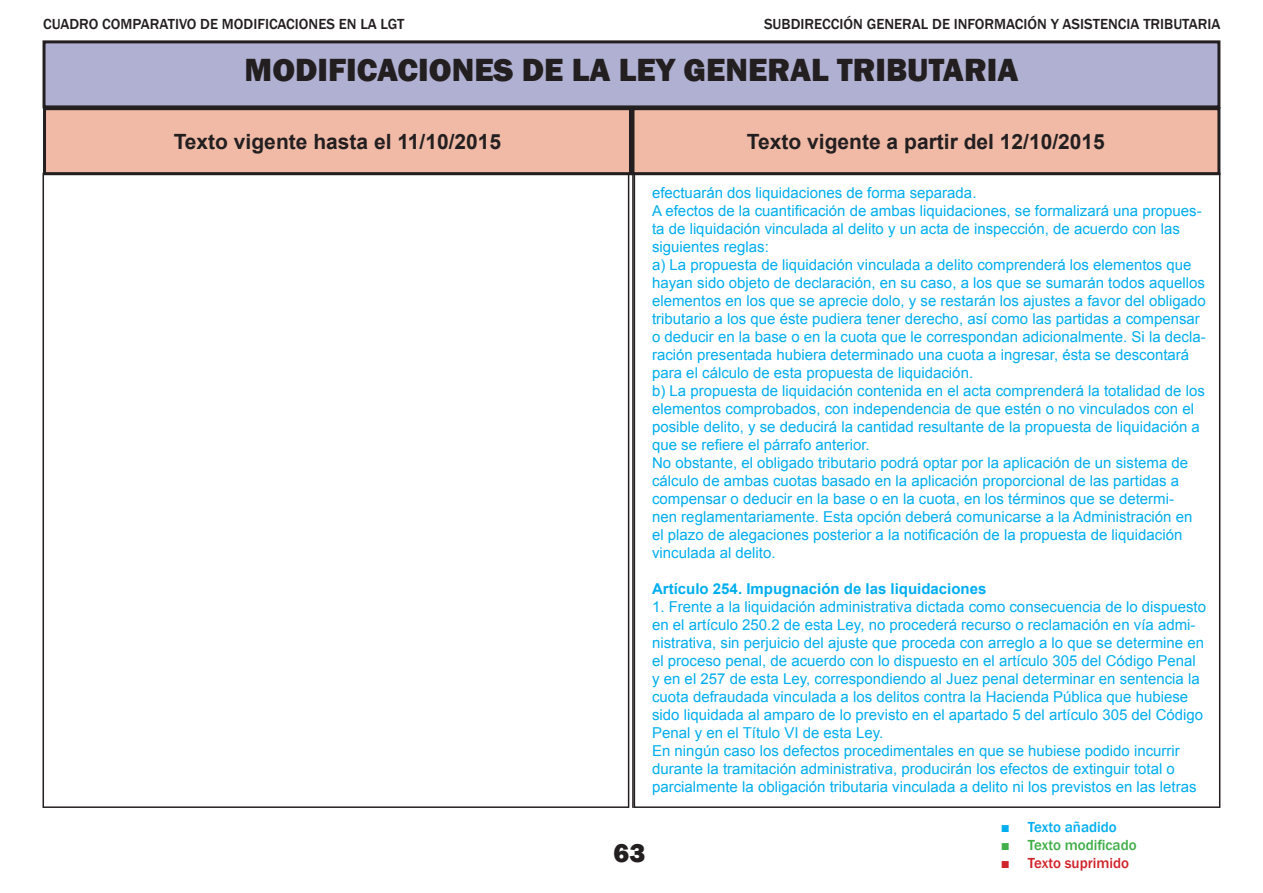
<style>
.page{position:relative;width:1263px;height:893px;background:#fff}
.page>*{position:absolute;margin:0;border:0;box-sizing:border-box;transform-origin:0 0}
.t1{font:800 33px "Franklin Gothic";color:#231f20}
.t2{font:800 27px "Franklin Gothic";color:#231f20}
.t3{font:700 21px "Arial";color:#231f20}
.t4{font:15px/18px "Arial";color:#00aeef}
.t5{font:500 15px "Franklin Gothic";color:#231f20}
.t6{font:700 15px "Arial";color:#00aeef}
.t7{font:500 15px "Franklin Gothic";color:#40ae49}
.t8{font:500 15px "Franklin Gothic";color:#d1232a}
.t9{font:500 15px "Franklin Gothic";color:#00aeef}
.s1{font-family:"Times New Roman";font-weight:700}
</style>
<div class="page">
<div style="left:44px;top:42px;width:1175px;height:65px;background:#afb0d2"></div>
<div style="left:43px;top:40px;width:1177px;height:68px;border:3px solid #231f20"></div>
<div style="left:633px;top:109px;width:586px;height:65px;background:#f0baa6"></div>
<div style="left:631px;top:107px;width:589px;height:68px;border:3px solid #231f20"></div>
<div style="left:45px;top:109px;width:585px;height:65px;background:#f0baa6"></div>
<div style="left:43px;top:107px;width:589px;height:68px;border:3px solid #231f20"></div>
<hr style="left:632px;top:173px;width:2px;height:635px;background:#231f20">
<p class="t5" style="left:43px;top:14px;width:363px">CUADRO COMPARATIVO DE MODIFICACIONES EN LA LGT</p>
<p class="t5" style="left:764px;top:14px;width:458px">SUBDIRECCIÓN GENERAL DE INFORMACIÓN Y ASISTENCIA TRIBUTARIA</p>
<h1 class="t1" style="left:245px;top:49px;width:775px">MODIFICACIONES DE LA LEY GENERAL TRIBUTARIA</h1>
<h3 class="t3" style="left:174px;top:128px;width:329px">Texto vigente hasta el 11/10/2015</h3>
<h3 class="t3" style="left:747px;top:128px;width:359px">Texto vigente a partir del 12/10/2015</h3>
<p class="t4" style="left:652px;top:184px;width:555px">efectuarán dos liquidaciones de forma separada.<br>A efectos de la cuantificación de ambas liquidaciones, se formalizará una propues&shy;ta de liquidación vinculada al delito y un acta de inspección, de acuerdo con las siguientes reglas:<br>a) La propuesta de liquidación vinculada a delito comprenderá los elementos que hayan sido objeto de declaración, en su caso, a los que se sumarán todos aquellos elementos en los que se aprecie dolo, y se restarán los ajustes a favor del obligado tributario a los que éste pudiera tener derecho, así como las partidas a compensar o deducir en la base o en la cuota que le correspondan adicionalmente. Si la decla&shy;ración presentada hubiera determinado una cuota a ingresar, ésta se descontará para el cálculo de esta propuesta de liquidación.<br>b) La propuesta de liquidación contenida en el acta comprenderá la totalidad de los elementos comprobados, con independencia de que estén o no vinculados con el posible delito, y se deducirá la cantidad resultante de la propuesta de liquidación a que se refiere el párrafo anterior.<br>No obstante, el obligado tributario podrá optar por la aplicación de un sistema de cálculo de ambas cuotas basado en la aplicación proporcional de las partidas a compensar o deducir en la base o en la cuota, en los términos que se determi-<br>nen reglamentariamente. Esta opción deberá comunicarse a la Administración en el plazo de alegaciones posterior a la notificación de la propuesta de liquidación vinculada al delito.</p>
<p class="t6" style="left:652px;top:579px;width:336px">Artículo 254. Impugnación de las liquidaciones</p>
<p class="t4" style="left:652px;top:598px;width:555px">1. Frente a la liquidación administrativa dictada como consecuencia de lo dispuesto en el artículo 250.2 de esta Ley, no procederá recurso o reclamación en vía admi&shy;nistrativa, sin perjuicio del ajuste que proceda con arreglo a lo que se determine en el proceso penal, de acuerdo con lo dispuesto en el artículo 305 del Código Penal y en el 257 de esta Ley, correspondiendo al Juez penal determinar en sentencia la cuota defraudada vinculada a los delitos contra la Hacienda Pública que hubiese sido liquidada al amparo de lo previsto en el apartado 5 del artículo 305 del Código Penal y en el Título VI de esta Ley.<br>En ningún caso los defectos procedimentales en que se hubiese podido incurrir durante la tramitación administrativa, producirán los efectos de extinguir total o parcialmente la obligación tributaria vinculada a delito ni los previstos en las letras</p>
<h2 class="t2" style="left:613px;top:835px;width:33px">63</h2>
<p class="t9" style="left:1001px;top:817px;width:118px"><span class="s1">■</span> Texto añadido</p>
<p class="t7" style="left:1001px;top:835px;width:137px"><span class="s1">■</span> Texto modificado</p>
<p class="t8" style="left:1001px;top:853px;width:130px"><span class="s1">■</span> Texto suprimido</p>
</div>
